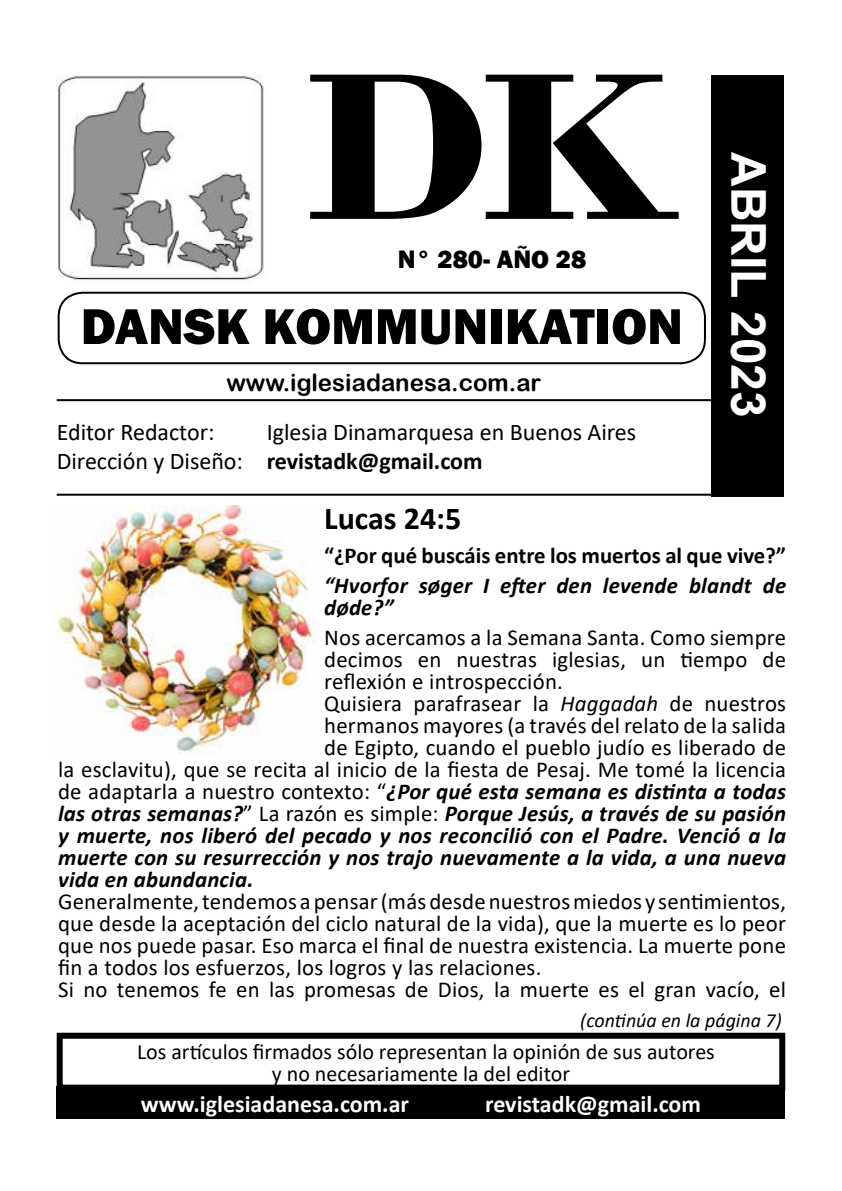
<style>
.page{position:relative;width:842px;height:1191px;background:#fff}
.page>*{position:absolute;margin:0;border:0;box-sizing:border-box;transform-origin:0 0}
.t1{font:700 220.2px "Bodoni";color:#000;scale:1.21 1}
.t2{font:800 52px "Franklin Gothic";color:#000}
.t3{font:700 48px "Arial";color:#fff}
.t4{font:700 32px "Calibri";color:#000}
.t5{font:800 26px "Franklin Gothic";color:#000}
.t6{font:24px/28.8px "Calibri";color:#000}
.t7{font:700 24px "Calibri";color:#fdfdfd}
.t8{font:24px "Arial Rounded MT Bold";color:#000}
.t9{font:700 24px "Calibri";color:#000}
.t10{font:22.8px/22px "Calibri";letter-spacing:.01em;color:#000}
.t11{font:italic 700 22.8px/22px "Calibri";letter-spacing:.01em;color:#000}
.t12{font:700 22.8px "Calibri";color:#000}
.t13{font:22px/22px "Calibri";color:#000;text-align:center}
.t14{font:italic 20px "Calibri";color:#000}
.s1{font-style:italic}
.s2{font-weight:400;font-style:normal}
</style>
<div class="page">
<div style="left:57px;top:1032px;width:728px;height:58px;border:6px solid #000"></div>
<div style="left:57px;top:1086px;width:728px;height:32px;background:#000"></div>
<img style="left:55px;top:505px;width:261px;height:248px">
<div style="left:712px;top:75px;width:72px;height:421px;background:#000"></div>
<div style="left:58px;top:292px;width:648px;height:72px;border:2px solid #000;border-radius:24px"></div>
<img style="left:57px;top:75px;width:207px;height:205px">
<hr style="left:57px;top:494px;width:655px;height:2px;background:#000">
<hr style="left:57px;top:399px;width:655px;height:2px;background:#000">
<h1 class="t1" style="left:305px;top:17px;width:309px">DK</h1>
<p class="t5" style="left:398px;top:243px;width:190px">N° 280- AÑO 28</p>
<h2 class="t2" style="left:81px;top:293px;width:604px">DANSK KOMMUNIKATION</h2>
<p class="t8" style="left:226px;top:368px;width:316px">www.iglesiadanesa.com.ar</p>
<p class="t6" style="left:57px;top:417px;width:188px">Editor Redactor:<br>Dirección y Diseño:</p>
<p class="t6" style="left:267px;top:417px;width:371px">Iglesia Dinamarquesa en Buenos Aires</p>
<p class="t9" style="left:267px;top:444px;width:217px">revistadk@gmail.com</p>
<h3 class="t3" style="left:782px;top:152px;width:267px;rotate:90deg">ABRIL 2023</h3>
<h3 class="t4" style="left:324px;top:496px;width:139px">Lucas 24:5</h3>
<p class="t12" style="left:324px;top:539px;width:464px">“¿Por qué buscáis entre los muertos al que vive?”</p>
<p class="t11" style="left:324px;top:574px;width:463px">“Hvorfor søger I efter den levende blandt de døde?”</p>
<p class="t10" style="left:324px;top:626px;width:463px">Nos acercamos a la Semana Santa. Como siempre</p>
<p class="t10" style="left:324px;top:648px;width:463px">decimos en nuestras iglesias, un tiempo de</p>
<p class="t10" style="left:324px;top:670px;width:240px">reflexión e introspección.</p>
<p class="t10" style="left:324px;top:692px;width:463px">Quisiera parafrasear la <span class="s1">Haggadah</span> de nuestros</p>
<p class="t10" style="left:324px;top:714px;width:463px">hermanos mayores (a través del relato de la salida</p>
<p class="t10" style="left:324px;top:736px;width:463px">de Egipto, cuando el pueblo judío es liberado de</p>
<p class="t10" style="left:58px;top:758px;width:729px">la esclavitu), que se recita al inicio de la fiesta de Pesaj. Me tomé la licencia</p>
<p class="t11" style="left:58px;top:780px;width:729px"><span class="s2">de adaptarla a nuestro contexto: “</span>¿Por qué esta semana es distinta a todas</p>
<p class="t11" style="left:58px;top:802px;width:729px">las otras semanas?<span class="s2">” La razón es simple:</span> Porque Jesús, a través de su pasión</p>
<p class="t11" style="left:58px;top:824px;width:729px">y muerte, nos liberó del pecado y nos reconcilió con el Padre. Venció a la</p>
<p class="t11" style="left:58px;top:846px;width:729px">muerte con su resurrección y nos trajo nuevamente a la vida, a una nueva</p>
<p class="t11" style="left:58px;top:868px;width:197px">vida en abundancia.</p>
<p class="t10" style="left:58px;top:890px;width:729px">Generalmente, tendemos a pensar (más desde nuestros miedos y sentimientos, que desde la aceptación del ciclo natural de la vida), que la muerte es lo peor que nos puede pasar. Eso marca el final de nuestra existencia. La muerte pone fin a todos los esfuerzos, los logros y las relaciones.<br>Si no tenemos fe en las promesas de Dios, la muerte es el gran vacío, el</p>
<p class="t14" style="left:580px;top:1007px;width:203px">(continúa en la página 7)</p>
<p class="t13" style="left:137px;top:1040px;width:579px">Los artículos firmados sólo representan la opinión de sus autores y no necesariamente la del editor</p>
<p class="t7" style="left:141px;top:1086px;width:270px">www.iglesiadanesa.com.ar</p>
<p class="t7" style="left:485px;top:1086px;width:218px">revistadk@gmail.com</p>
</div>
